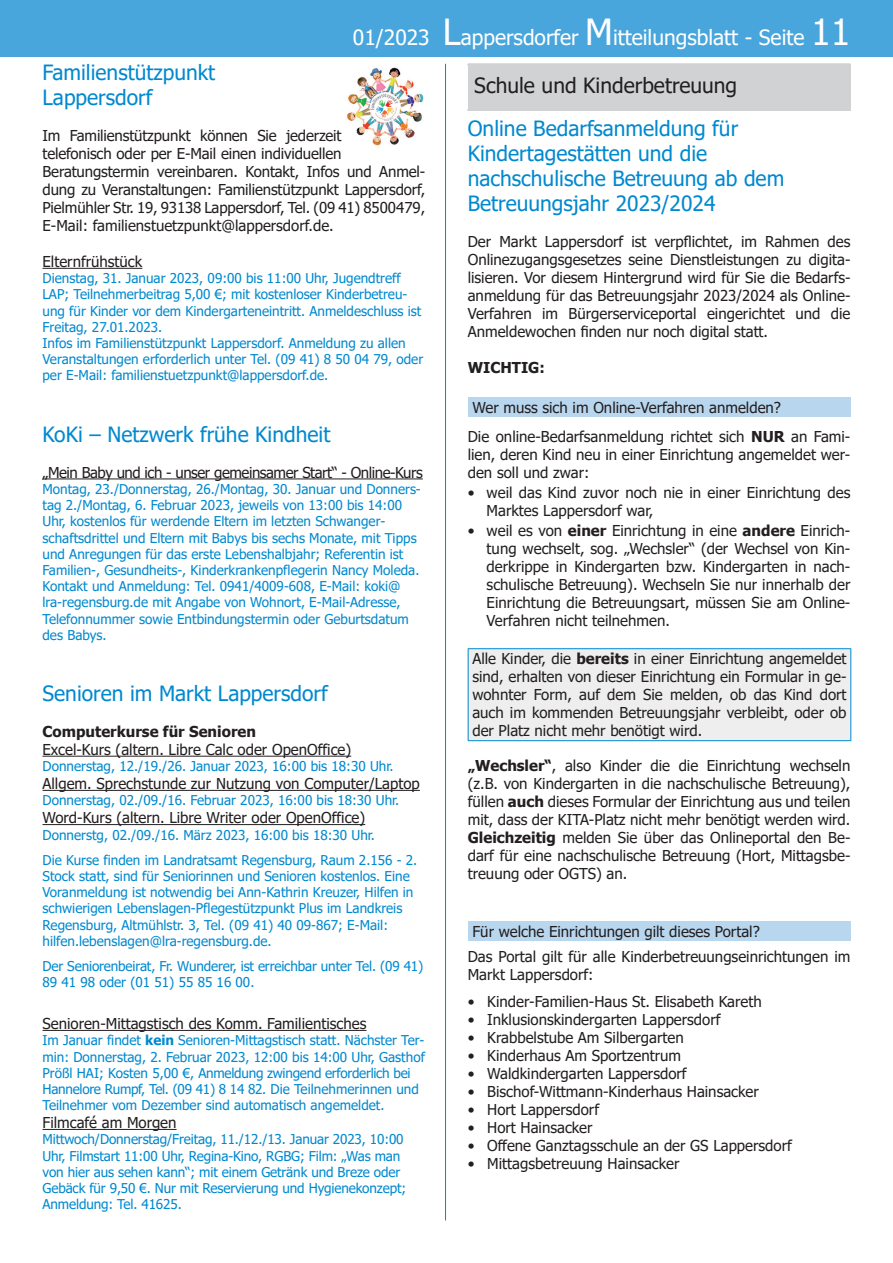
<style>
.page{position:relative;width:893px;height:1263px;background:#fff}
.page>*{position:absolute;margin:0;border:0;box-sizing:border-box;transform-origin:0 0}
.t1{font:21px/25.2px "Tahoma";color:#0089cf}
.t2{font:21px "Tahoma";color:#fff}
.t3{font:21px "Tahoma";color:#231f20}
.t4{font:15px/18px "Tahoma";color:#231f20;text-align:justify}
.t5{font:15px "Tahoma";letter-spacing:-.03em;color:#231f20}
.t6{font:700 15px "Tahoma";color:#231f20}
.t7{font:13.5px/16.2px "Tahoma";color:#0089cf}
.s1{font-size:36px}
.s2{font-weight:700}
</style>
<div class="page">
<div style="left:0;top:0;width:893px;height:57px;background:#48a6dc"></div>
<hr style="left:445px;top:64px;width:1px;height:1156px;background:#0089cf">
<div style="left:468px;top:649px;width:383px;height:92px;background:#eeeeef"></div>
<div style="left:468px;top:921px;width:382px;height:20px;background:#b9d6ef"></div>
<hr style="left:468px;top:740px;width:383px;height:1px;background:#0089cf">
<hr style="left:850px;top:649px;width:1px;height:91px;background:#0089cf">
<hr style="left:468px;top:649px;width:1px;height:91px;background:#0089cf">
<hr style="left:468px;top:648px;width:383px;height:1px;background:#0089cf">
<div style="left:468px;top:397px;width:382px;height:20px;background:#b9d6ef"></div>
<div style="left:468px;top:64px;width:382px;height:47px;background:#d1d2d4"></div>
<hr style="left:43px;top:1129px;width:134px;height:1px;background:#231f20">
<hr style="left:43px;top:1030px;width:323px;height:1px;background:#231f20">
<hr style="left:43px;top:824px;width:322px;height:1px;background:#231f20">
<hr style="left:43px;top:790px;width:377px;height:1px;background:#231f20">
<hr style="left:43px;top:756px;width:308px;height:1px;background:#231f20">
<hr style="left:43px;top:478px;width:380px;height:1px;background:#231f20">
<hr style="left:43px;top:268px;width:99px;height:1px;background:#231f20">
<img style="left:347px;top:67px;width:77px;height:79px">
<h1 class="t2" style="left:353px;top:24px;width:499px">01/2023 <span class="s1">L</span>appersdorfer <span class="s1">M</span>itteilungsblatt - Seite <span class="s1">11</span></h1>
<h3 class="t1" style="left:43px;top:61px;width:174px">Familienstützpunkt<br>Lappersdorf</h3>
<p class="t4" style="left:43px;top:127px;width:301px">Im Familienstützpunkt können Sie jederzeit</p>
<p class="t4" style="left:43px;top:145px;width:384px;text-align:left">telefonisch oder per E-Mail einen individuellen Beratungstermin vereinbaren. Kontakt, Infos und Anmel&shy;dung zu Veranstaltungen: Familienstützpunkt Lappersdorf, Pielmühler Str. 19, 93138 Lappersdorf, Tel. (09 41) 8500479, E-Mail: familienstuetzpunkt@lappersdorf.de.</p>
<p class="t4" style="left:43px;top:253px;width:101px">Elternfrühstück</p>
<p class="t7" style="left:43px;top:271px;width:382px">Dienstag, 31. Januar 2023, 09:00 bis 11:00 Uhr, Jugendtreff LAP; Teilnehmerbeitrag 5,00 €; mit kostenloser Kinderbetreu&shy;ung für Kinder vor dem Kindergarteneintritt. Anmeldeschluss ist Freitag, 27.01.2023.<br>Infos im Familienstützpunkt Lappersdorf. Anmeldung zu allen Veranstaltungen erforderlich unter Tel. (09 41) 8 50 04 79, oder per E-Mail: familienstuetzpunkt@lappersdorf.de.</p>
<h3 class="t1" style="left:43px;top:423px;width:289px">KoKi – Netzwerk frühe Kindheit</h3>
<p class="t5" style="left:43px;top:462px;width:382px">„Mein Baby und ich - unser gemeinsamer Start“ - Online-Kurs</p>
<p class="t7" style="left:43px;top:482px;width:380px">Montag, 23./Donnerstag, 26./Montag, 30. Januar und Donners&shy;tag 2./Montag, 6. Februar 2023, jeweils von 13:00 bis 14:00<br>Uhr, kostenlos für werdende Eltern im letzten Schwanger&shy;schaftsdrittel und Eltern mit Babys bis sechs Monate, mit Tipps und Anregungen für das erste Lebenshalbjahr; Referentin ist</p>
<p class="t7" style="left:43px;top:563px;width:378px">Familien-, Gesundheits-, Kinderkrankenpflegerin Nancy Moleda.</p>
<p class="t7" style="left:43px;top:579px;width:360px">Kontakt und Anmeldung: Tel. 0941/4009-608, E-Mail: koki@ lra-regensburg.de mit Angabe von Wohnort, E-Mail-Adresse,</p>
<p class="t7" style="left:43px;top:611px;width:368px">Telefonnummer sowie Entbindungstermin oder Geburtsdatum</p>
<p class="t7" style="left:43px;top:627px;width:66px">des Babys.</p>
<h3 class="t1" style="left:43px;top:682px;width:287px">Senioren im Markt Lappersdorf</h3>
<h5 class="t6" style="left:43px;top:721px;width:215px">Computerkurse für Senioren</h5>
<p class="t4" style="left:43px;top:741px;width:310px">Excel-Kurs (altern. Libre Calc oder OpenOffice)</p>
<p class="t7" style="left:43px;top:759px;width:352px">Donnerstag, 12./19./26. Januar 2023, 16:00 bis 18:30 Uhr.</p>
<p class="t4" style="left:43px;top:775px;width:379px">Allgem. Sprechstunde zur Nutzung von Computer/Laptop</p>
<p class="t7" style="left:43px;top:793px;width:358px">Donnerstag, 02./09./16. Februar 2023, 16:00 bis 18:30 Uhr.</p>
<p class="t4" style="left:43px;top:810px;width:324px">Word-Kurs (altern. Libre Writer oder OpenOffice)</p>
<p class="t7" style="left:43px;top:827px;width:334px">Donnerstg, 02./09./16. März 2023, 16:00 bis 18:30 Uhr.</p>
<p class="t7" style="left:43px;top:852px;width:376px">Die Kurse finden im Landratsamt Regensburg, Raum 2.156 - 2.<br>Stock statt, sind für Seniorinnen und Senioren kostenlos. Eine Voranmeldung ist notwendig bei Ann-Kathrin Kreuzer, Hilfen in schwierigen Lebenslagen-Pflegestützpunkt Plus im Landkreis Regensburg, Altmühlstr. 3, Tel. (09 41) 40 09-867; E-Mail: hilfen.lebenslagen@lra-regensburg.de.</p>
<p class="t7" style="left:43px;top:959px;width:382px">Der Seniorenbeirat, Fr. Wunderer, ist erreichbar unter Tel. (09 41)<br>89 41 98 oder (01 51) 55 85 16 00.</p>
<p class="t4" style="left:43px;top:1015px;width:325px">Senioren-Mittagstisch des Komm. Familientisches</p>
<p class="t7" style="left:43px;top:1033px;width:383px">Im Januar findet <span class="s2">kein</span> Senioren-Mittagstisch statt. Nächster Ter-</p>
<p class="t7" style="left:43px;top:1049px;width:384px">min: Donnerstag, 2. Februar 2023, 12:00 bis 14:00 Uhr, Gasthof</p>
<p class="t7" style="left:43px;top:1065px;width:378px">Prößl HAI; Kosten 5,00 €, Anmeldung zwingend erforderlich bei<br>Hannelore Rumpf, Tel. (09 41) 8 14 82. Die Teilnehmerinnen und<br>Teilnehmer vom Dezember sind automatisch angemeldet.</p>
<p class="t4" style="left:43px;top:1114px;width:136px">Filmcafé am Morgen</p>
<p class="t7" style="left:43px;top:1132px;width:363px">Mittwoch/Donnerstag/Freitag, 11./12./13. Januar 2023, 10:00</p>
<p class="t7" style="left:43px;top:1148px;width:365px">Uhr, Filmstart 11:00 Uhr, Regina-Kino, RGBG; Film: „Was man von hier aus sehen kann“; mit einem Getränk und Breze oder<br>Gebäck für 9,50 €. Nur mit Reservierung und Hygienekonzept;</p>
<p class="t7" style="left:43px;top:1197px;width:141px">Anmeldung: Tel. 41625.</p>
<p class="t3" style="left:474px;top:71px;width:264px">Schule und Kinderbetreuung</p>
<h3 class="t1" style="left:468px;top:117px;width:318px">Online Bedarfsanmeldung für<br>Kindertagestätten und die nachschulische Betreuung ab dem<br>Betreuungsjahr 2023/2024</h3>
<p class="t4" style="left:468px;top:234px;width:384px">Der Markt Lappersdorf ist verpflichtet, im Rahmen des</p>
<p class="t4" style="left:468px;top:252px;width:384px">Onlinezugangsgesetzes seine Dienstleistungen zu digita&shy;lisieren. Vor diesem Hintergrund wird für Sie die Bedarfs&shy;anmeldung für das Betreuungsjahr 2023/2024 als Online-Verfahren im Bürgerserviceportal eingerichtet und die</p>
<p class="t4" style="left:468px;top:324px;width:302px">Anmeldewochen finden nur noch digital statt.</p>
<h5 class="t6" style="left:468px;top:357px;width:79px">WICHTIG:</h5>
<p class="t4" style="left:472px;top:399px;width:310px">Wer muss sich im Online-Verfahren anmelden?</p>
<p class="t4" style="left:468px;top:428px;width:384px">Die online-Bedarfsanmeldung richtet sich <span class="s2">NUR</span> an Fami&shy;lien, deren Kind neu in einer Einrichtung angemeldet wer&shy;den soll und zwar:</p>
<p class="t4" style="left:487px;top:484px;width:365px;text-indent:-19px">• weil das Kind zuvor noch nie in einer Einrichtung des<br>Marktes Lappersdorf war,</p>
<p class="t4" style="left:487px;top:522px;width:365px;text-indent:-19px">• weil es von <span class="s2">einer</span> Einrichtung in eine <span class="s2">andere</span> Einrich&shy;tung wechselt, sog. „Wechsler“ (der Wechsel von Kin&shy;derkrippe in Kindergarten bzw. Kindergarten in nach&shy;schulische Betreuung). Wechseln Sie nur innerhalb der Einrichtung die Betreuungsart, müssen Sie am Online-Verfahren nicht teilnehmen.</p>
<p class="t4" style="left:472px;top:651px;width:376px">Alle Kinder, die <span class="s2">bereits</span> in einer Einrichtung angemeldet sind, erhalten von dieser Einrichtung ein Formular in ge&shy;wohnter Form, auf dem Sie melden, ob das Kind dort auch im kommenden Betreuungsjahr verbleibt, oder ob der Platz nicht mehr benötigt wird.</p>
<p class="t4" style="left:468px;top:757px;width:384px"><span class="s2">„Wechsler“</span>, also Kinder die die Einrichtung wechseln</p>
<p class="t4" style="left:468px;top:775px;width:384px">(z.B. von Kindergarten in die nachschulische Betreuung), füllen <span class="s2">auch</span> dieses Formular der Einrichtung aus und teilen mit, dass der KITA-Platz nicht mehr benötigt werden wird.<br><span class="s2">Gleichzeitig</span> melden Sie über das Onlineportal den Be&shy;darf für eine nachschulische Betreuung (Hort, Mittagsbe-</p>
<p class="t4" style="left:468px;top:865px;width:161px">treuung oder OGTS) an.</p>
<p class="t4" style="left:472px;top:923px;width:289px">Für welche Einrichtungen gilt dieses Portal?</p>
<p class="t4" style="left:468px;top:948px;width:384px">Das Portal gilt für alle Kinderbetreuungseinrichtungen im<br>Markt Lappersdorf:</p>
<p class="t4" style="left:468px;top:993px;width:296px">• Kinder-Familien-Haus St. Elisabeth Kareth</p>
<p class="t4" style="left:468px;top:1011px;width:254px">• Inklusionskindergarten Lappersdorf</p>
<p class="t4" style="left:468px;top:1029px;width:218px">• Krabbelstube Am Silbergarten</p>
<p class="t4" style="left:468px;top:1047px;width:215px">• Kinderhaus Am Sportzentrum</p>
<p class="t4" style="left:468px;top:1065px;width:220px">• Waldkindergarten Lappersdorf</p>
<p class="t4" style="left:468px;top:1083px;width:292px">• Bischof-Wittmann-Kinderhaus Hainsacker</p>
<p class="t4" style="left:468px;top:1101px;width:133px">• Hort Lappersdorf</p>
<p class="t4" style="left:468px;top:1119px;width:126px">• Hort Hainsacker</p>
<p class="t4" style="left:468px;top:1137px;width:326px">• Offene Ganztagsschule an der GS Lappersdorf</p>
<p class="t4" style="left:468px;top:1155px;width:213px">• Mittagsbetreuung Hainsacker</p>
</div>
